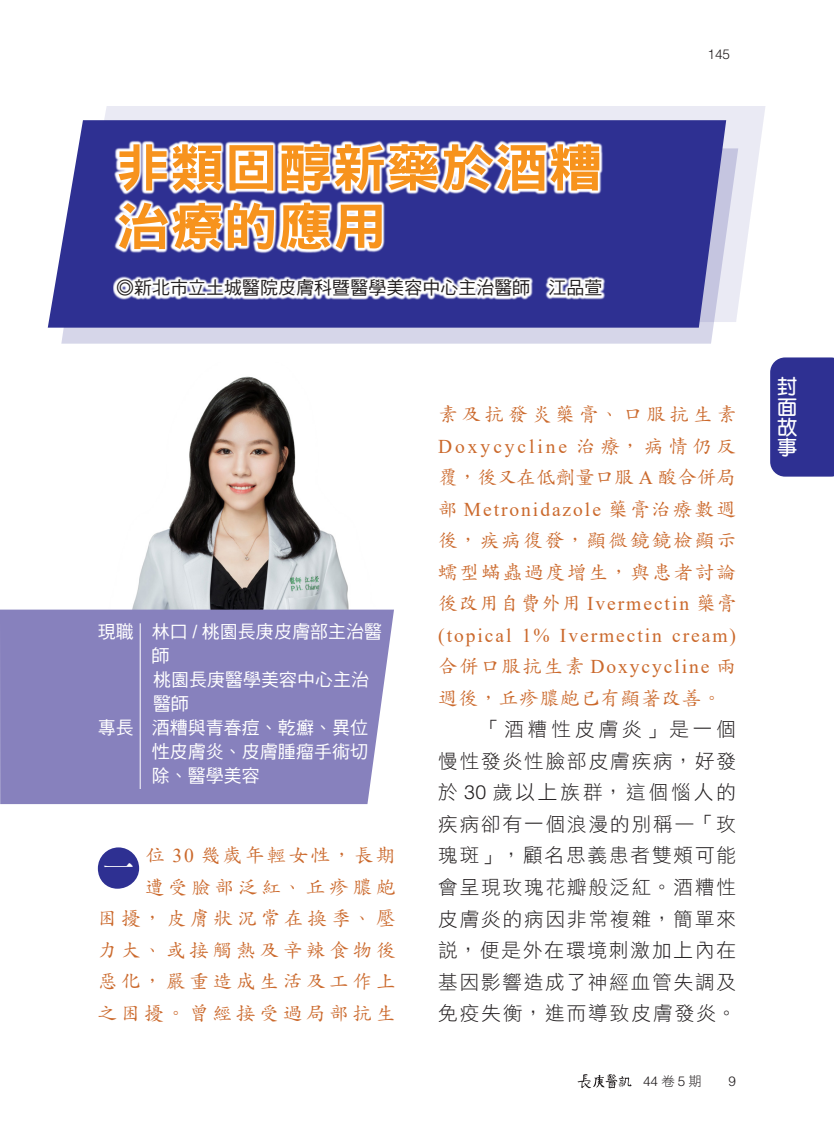
<style>
.page{position:relative;width:834px;height:1132px;background:#fff}
.page>*{position:absolute;margin:0;border:0;box-sizing:border-box;transform-origin:0 0}
._001-封面故事-大標{font:51.3px/58.5px "DF Hei Std W9";color:#f7931d;scale:1.05 1}
.大標字-第一1反白大字{font:31.5px "DF Ming Std W9";color:#fff}
.t1{font:700 20.25px/20.2px "AR Yuan B5";color:#fff;text-align:justify}
._005內文-齊頭{font:19.5px/31.5px "DF Kai Shu Std W5";letter-spacing:.16em;color:#cb692c;text-align:justify}
._005內文-齊頭-2{font:19.5px/31.5px "DF Hei Std W3";letter-spacing:.1em;color:#231f20;text-align:justify}
._005內文-齊頭-3{font:19.5px/31.5px "DF Kai Shu Std W5";letter-spacing:.195em;color:#cb692c;text-align:right}
._06-表文{font:18px/24px "DF Hei Std W5";color:#fff}
._002-作者{font:18px "DF Hei Std W5";color:#231f20}
.頁碼{font:300 13.5px "Helvetica LT Std";color:#231f20}
.s1{font-family:"Arial"}
.s2{font-family:"Times New Roman"}
.s3{font-family:"Helvetica LT Std";font-weight:300}
.s4{font-family:"DF Hei Std W3";font-weight:400}
</style>
<div class="page">
<svg style="left:104px;top:106px;width:661px;height:147px;fill:#eaeaf4"></svg>
<svg style="left:56px;top:148px;width:689px;height:195px;fill:#d6d6e9"></svg>
<svg style="left:48px;top:120px;width:687px;height:207px;fill:#2e3092"></svg>
<div style="left:770px;top:357px;width:63px;height:119px;background:#2e3092"></div>
<div style="left:98px;top:847px;width:41px;height:41px;background:#2e3092;border-radius:50%"></div>
<img style="left:132px;top:376px;width:217px;height:233px">
<div style="left:0;top:609px;width:394px;height:194px;background:#8781bd"></div>
<hr style="left:140px;top:623px;width:1px;height:165px;background:#fff">
<svg style="left:113px;top:140px;width:492px;height:160px"></svg>
<svg style="left:577px;top:1074px;width:54px;height:13px"></svg>
<p class="_001-封面故事-大標" style="left:116px;top:137px;width:464px">非類固醇新藥於酒糟治療的應用</p>
<p class="_002-作者" style="left:116px;top:278px;width:487px">◎新北市立土城醫院皮膚科暨醫學美容中心主治醫師　江品萱</p>
<p class="頁碼" style="left:707px;top:46px;width:24px">145</p>
<p class="_06-表文" style="left:152px;top:619px;width:232px;text-indent:-54px">現職 林口 <span class="s1">/</span> 桃園長庚皮膚部主治醫師</p>
<p class="_06-表文" style="left:153px;top:667px;width:217px">桃園長庚醫學美容中心主治醫師</p>
<p class="_06-表文" style="left:152px;top:715px;width:217px;text-align:justify;text-indent:-54px">專長 酒糟與青春痘、乾癬、異位性皮膚炎、皮膚腫瘤手術切除、醫學美容</p>
<p class="_005內文-齊頭-3" style="left:98px;top:839px;width:299px">位 <span class="s2">30</span> 幾歲年輕女性，長期<br>遭受臉部泛紅、丘疹膿皰<br>困擾，皮膚狀況常在換季、壓力大、或接觸熱及辛辣食物後惡化，嚴重造成生活及工作上之困擾。曾經接受過局部抗生</p>
<p class="大標字-第一1反白大字" style="left:103px;top:850px;width:33px">一</p>
<p class="_005內文-齊頭" style="left:438px;top:398px;width:299px">素及抗發炎藥膏、口服抗生素<span class="s2">Doxycycline</span> 治療，病情仍反覆，後又在低劑量口服 <span class="s2">A</span> 酸合併局部 <span class="s2">Metronidazole</span> 藥膏治療數週後，疾病復發，顯微鏡鏡檢顯示蠕型蟎蟲過度增生，與患者討論後改用自費外用 <span class="s2">Ivermectin</span> 藥膏<span class="s2">(topical 1% Ivermectin cream)</span>合併口服抗生素 <span class="s2">Doxycycline</span> 兩週後，丘疹膿皰已有顯著改善。</p>
<p class="_005內文-齊頭-2" style="left:438px;top:713px;width:299px;text-indent:43px">「酒糟性皮膚炎」是一個慢性發炎性臉部皮膚疾病，好發於 <span class="s3">30</span> 歲以上族群，這個惱人的疾病卻有一個浪漫的別稱—「玫瑰斑」，顧名思義患者雙頰可能會呈現玫瑰花瓣般泛紅。酒糟性皮膚炎的病因非常複雜，簡單來說，便是外在環境刺激加上內在基因影響造成了神經血管失調及免疫失衡，進而導致皮膚發炎。</p>
<p class="頁碼" style="left:643px;top:1072px;width:60px">44<span class="s4">卷</span>5<span class="s4">期</span></p>
<p class="頁碼" style="left:728px;top:1072px;width:9px">9</p>
<p class="t1" style="left:776px;top:376px;width:21px">封面故事</p>
</div>
